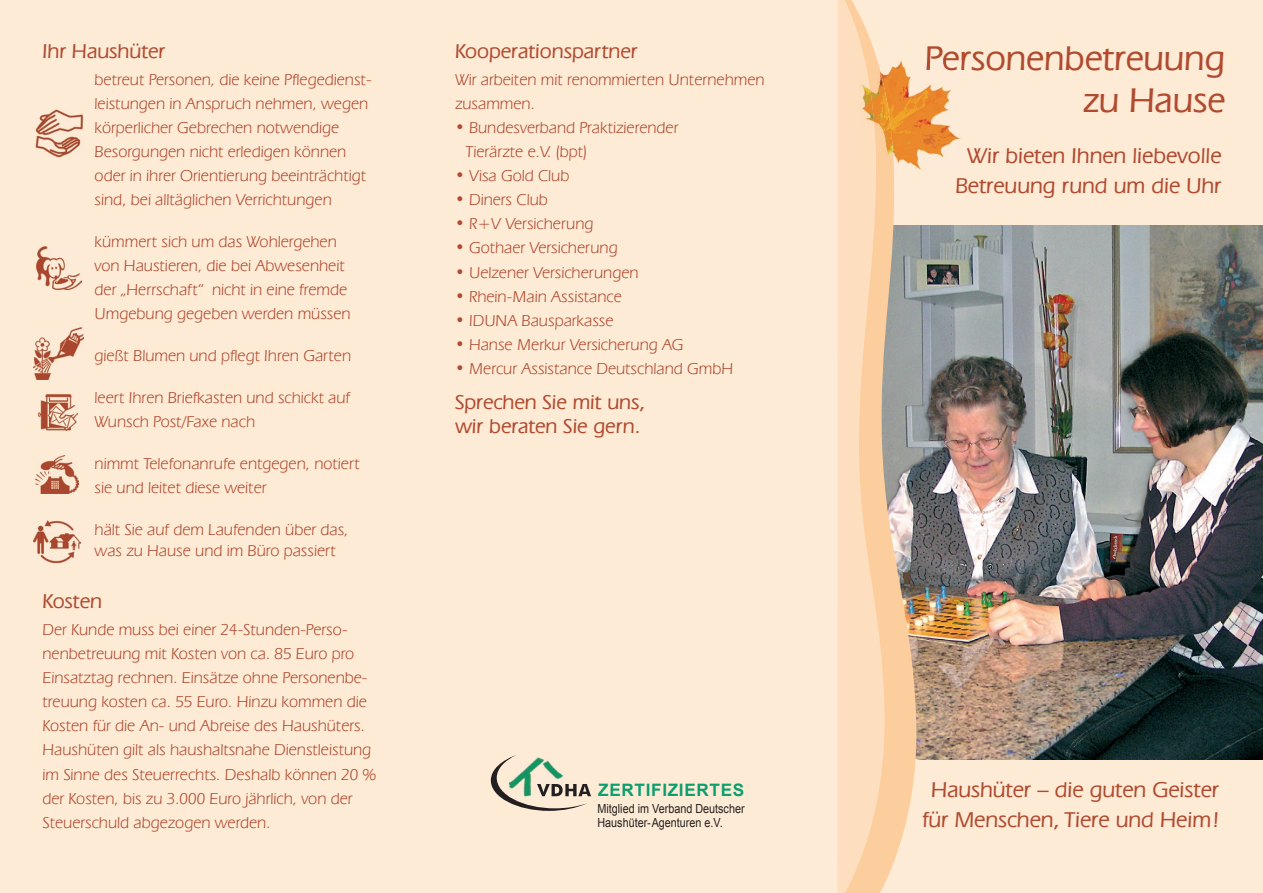
<style>
.page{position:relative;width:1263px;height:893px;background:#feebd6}
.page>*{position:absolute;margin:0;border:0;box-sizing:border-box;transform-origin:0 0}
.t1{font:500 36px/42px "Eras IT Cby BT";color:#b04b30;text-align:right}
.t2{font:500 22.5px/30px "Eras IT Cby BT";color:#b04b30;text-align:center}
.t3{font:500 21px/24px "Eras IT Cby BT";color:#b04b30}
.t4{font:700 17.1px "Arial";letter-spacing:.04em;color:#0d9e6f}
.t5{font:16.5px/24px "Eras IT Cby BT";color:#b04b30}
.t6{font:12.6px/14px "Arial";color:#231f20;scale:.86 1}
</style>
<div class="page">
<img style="left:36px;top:246px;width:46px;height:43px">
<img style="left:35px;top:110px;width:48px;height:48px">
<img style="left:920px;top:225px;width:343px;height:535px">
<img style="left:34px;top:327px;width:49px;height:53px">
<img style="left:38px;top:395px;width:39px;height:36px">
<img style="left:34px;top:520px;width:47px;height:43px">
<img style="left:35px;top:456px;width:43px;height:37px">
<svg style="left:491px;top:755px;width:100px;height:56px"></svg>
<svg style="left:884px;top:170px;width:36px;height:715px;background:#d2bba3"></svg>
<svg style="left:838px;top:0;width:46px;height:893px;background:#fcd9b5"></svg>
<img style="left:859px;top:61px;width:102px;height:109px">
<img style="left:865px;top:61px;width:29px;height:109px">
<img style="left:926px;top:61px;width:36px;height:9px">
<p class="t3" style="left:43px;top:39px;width:124px">Ihr Haushüter</p>
<p class="t5" style="left:95px;top:68px;width:278px">betreut Personen, die keine Pflegedienst&shy;leistungen in Anspruch nehmen, wegen körperlicher Gebrechen notwendige Besorgungen nicht erledigen können oder in ihrer Orientierung beeinträchtigt sind, bei alltäglichen Verrichtungen</p>
<p class="t5" style="left:95px;top:230px;width:258px">kümmert sich um das Wohlergehen von Haustieren, die bei Abwesenheit der „Herrschaft“ nicht in eine fremde Umgebung gegeben werden müssen</p>
<p class="t5" style="left:95px;top:344px;width:258px">gießt Blumen und pflegt Ihren Garten</p>
<p class="t5" style="left:95px;top:386px;width:257px">leert Ihren Briefkasten und schickt auf<br>Wunsch Post/Faxe nach</p>
<p class="t5" style="left:95px;top:452px;width:267px">nimmt Telefonanrufe entgegen, notiert sie und leitet diese weiter</p>
<p class="t5" style="left:95px;top:519px;width:255px;line-height:21px">hält Sie auf dem Laufenden über das, was zu Hause und im Büro passiert</p>
<p class="t3" style="left:43px;top:589px;width:61px">Kosten</p>
<p class="t5" style="left:43px;top:618px;width:336px">Der Kunde muss bei einer 24-Stunden-Perso&shy;nenbetreuung mit Kosten von ca. 85 Euro pro Einsatztag rechnen. Einsätze ohne Personenbe&shy;treuung kosten ca. 55 Euro. Hinzu kommen die Kosten für die An- und Abreise des Haushüters.<br>Haushüten gilt als haushaltsnahe Dienstleistung im Sinne des Steuerrechts. Deshalb können 20 % der Kosten, bis zu 3.000 Euro jährlich, von der Steuerschuld abgezogen werden.</p>
<p class="t3" style="left:455px;top:39px;width:184px">Kooperationspartner</p>
<p class="t5" style="left:455px;top:68px;width:311px">Wir arbeiten mit renommierten Unternehmen zusammen.</p>
<p class="t5" style="left:465px;top:116px;width:215px;text-indent:-10px">• Bundesverband Praktizierender<br>Tierärzte e.V. (bpt)</p>
<p class="t5" style="left:455px;top:164px;width:116px">• Visa Gold Club</p>
<p class="t5" style="left:455px;top:188px;width:94px">• Diners Club</p>
<p class="t5" style="left:455px;top:212px;width:140px">• R+V Versicherung</p>
<p class="t5" style="left:455px;top:236px;width:164px">• Gothaer Versicherung</p>
<p class="t5" style="left:455px;top:260px;width:185px">• Uelzener Versicherungen</p>
<p class="t5" style="left:455px;top:284px;width:168px">• Rhein-Main Assistance</p>
<p class="t5" style="left:455px;top:308px;width:160px">• IDUNA Bausparkasse</p>
<p class="t5" style="left:455px;top:332px;width:230px">• Hanse Merkur Versicherung AG</p>
<p class="t5" style="left:455px;top:356px;width:280px">• Mercur Assistance Deutschland GmbH</p>
<p class="t3" style="left:455px;top:389px;width:192px">Sprechen Sie mit uns, wir beraten Sie gern.</p>
<p class="t4" style="left:598px;top:779px;width:148px">ZERTIFIZIERTES</p>
<p class="t6" style="left:597px;top:802px;width:173px">Mitglied im Verband Deutscher<br>Haushüter-Agenturen e.V.</p>
<h1 class="t1" style="left:925px;top:36px;width:302px">Personenbetreuung zu Hause</h1>
<h2 class="t2" style="left:955px;top:140px;width:268px">Wir bieten Ihnen liebevolle<br>Betreuung rund um die Uhr</h2>
<h2 class="t2" style="left:922px;top:774px;width:298px">Haushüter – die guten Geister für Menschen, Tiere und Heim!</h2>
</div>
